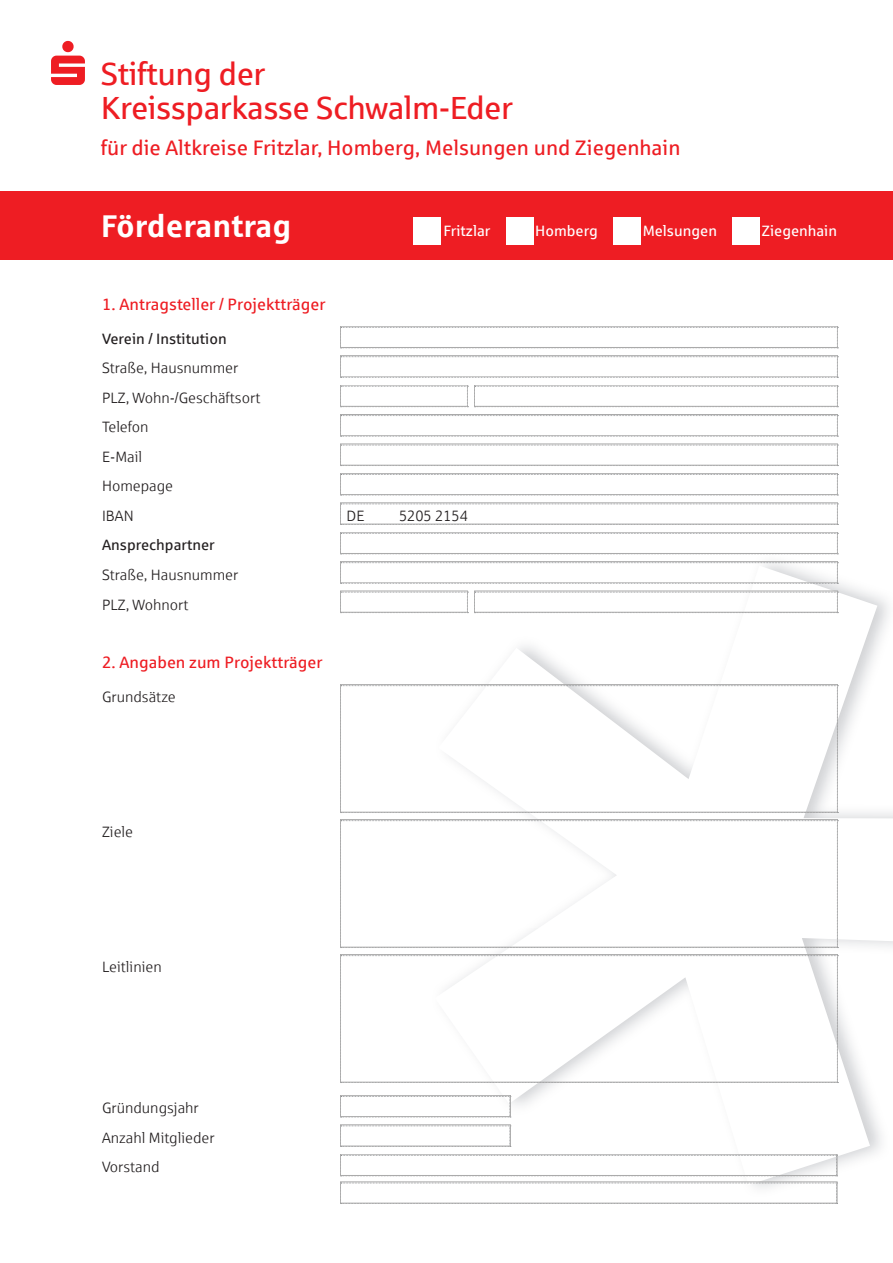
<style>
.page{position:relative;width:893px;height:1263px;background:#fff}
.page>*{position:absolute;margin:0;border:0;box-sizing:border-box;transform-origin:0 0}
.t1{font:32.1px/34.2px "Sparkasse Rg";letter-spacing:-.015em;color:#ee1d23}
.t2{font:700 31.5px "Sparkasse Rg";color:#fff}
.t3{font:21px "Sparkasse Rg";color:#ee1d23}
.t4{font:16.5px "Sparkasse Rg";color:#ee1d23}
.t5{font:15px/29.5px "Sparkasse Lt";color:#231f20}
.t6{font:15px "Sparkasse Rg";color:#fff}
.t7{font:15px "Sparkasse Rg";color:#231f20}
</style>
<div class="page">
<svg style="left:51px;top:41px;width:34px;height:44px"></svg>
<svg style="left:435px;top:582px;width:458px;height:600px"></svg>
<svg style="left:340px;top:347px;width:498px;height:1px"></svg>
<svg style="left:340px;top:687px;width:498px;height:126px"></svg>
<svg style="left:340px;top:377px;width:498px;height:1px"></svg>
<svg style="left:340px;top:406px;width:128px;height:1px"></svg>
<svg style="left:340px;top:553px;width:498px;height:1px"></svg>
<svg style="left:340px;top:821px;width:498px;height:127px"></svg>
<svg style="left:474px;top:406px;width:364px;height:1px"></svg>
<svg style="left:474px;top:593px;width:364px;height:20px"></svg>
<svg style="left:340px;top:436px;width:498px;height:1px"></svg>
<svg style="left:340px;top:465px;width:498px;height:1px"></svg>
<svg style="left:340px;top:956px;width:498px;height:127px"></svg>
<svg style="left:340px;top:495px;width:498px;height:1px"></svg>
<svg style="left:340px;top:524px;width:498px;height:1px"></svg>
<svg style="left:340px;top:593px;width:128px;height:20px"></svg>
<svg style="left:340px;top:564px;width:498px;height:20px"></svg>
<svg style="left:340px;top:1096px;width:171px;height:21px"></svg>
<svg style="left:340px;top:1125px;width:171px;height:22px"></svg>
<svg style="left:340px;top:1155px;width:498px;height:21px"></svg>
<svg style="left:340px;top:1182px;width:498px;height:22px"></svg>
<div style="left:0;top:191px;width:893px;height:68px;background:#ee1d23"></div>
<div style="left:414px;top:218px;width:27px;height:27px;background:#fff"></div>
<div style="left:507px;top:218px;width:27px;height:27px;background:#fff"></div>
<div style="left:613px;top:218px;width:27px;height:27px;background:#fff"></div>
<div style="left:732px;top:218px;width:27px;height:27px;background:#fff"></div>
<div style="left:340px;top:326px;width:498px;height:21px;border:1px solid #aaa"></div>
<div style="left:340px;top:356px;width:498px;height:21px;border:1px solid #aaa"></div>
<div style="left:340px;top:385px;width:128px;height:21px;border:1px solid #aaa"></div>
<div style="left:474px;top:385px;width:364px;height:21px;border:1px solid #aaa"></div>
<div style="left:340px;top:414px;width:498px;height:22px;border:1px solid #aaa"></div>
<div style="left:340px;top:444px;width:498px;height:21px;border:1px solid #aaa"></div>
<div style="left:340px;top:473px;width:498px;height:22px;border:1px solid #aaa"></div>
<div style="left:340px;top:503px;width:498px;height:21px;border:1px solid #aaa"></div>
<div style="left:340px;top:532px;width:498px;height:21px;border:1px solid #aaa"></div>
<div style="left:340px;top:562px;width:498px;height:21px;border:1px solid #aaa"></div>
<div style="left:340px;top:591px;width:128px;height:21px;border:1px solid #aaa"></div>
<div style="left:474px;top:591px;width:364px;height:21px;border:1px solid #aaa"></div>
<div style="left:340px;top:685px;width:498px;height:127px;border:1px solid #aaa"></div>
<div style="left:340px;top:819px;width:498px;height:128px;border:1px solid #aaa"></div>
<div style="left:340px;top:954px;width:498px;height:128px;border:1px solid #aaa"></div>
<div style="left:340px;top:1095px;width:170px;height:21px;border:1px solid #aaa"></div>
<div style="left:340px;top:1125px;width:170px;height:21px;border:1px solid #aaa"></div>
<div style="left:340px;top:1154px;width:497px;height:21px;border:1px solid #aaa"></div>
<div style="left:340px;top:1182px;width:497px;height:21px;border:1px solid #aaa"></div>
<h1 class="t1" style="left:101px;top:59px;width:414px">Stiftung der<br>Kreissparkasse Schwalm-Eder</h1>
<h3 class="t3" style="left:101px;top:140px;width:581px">für die Altkreise Fritzlar, Homberg, Melsungen und Ziegenhain</h3>
<h2 class="t2" style="left:101px;top:214px;width:192px">Förderantrag</h2>
<p class="t4" style="left:102px;top:298px;width:225px">1. Antragsteller / Projektträger</p>
<p class="t7" style="left:102px;top:333px;width:126px">Verein / Institution</p>
<p class="t5" style="left:102px;top:355px;width:160px">Straße, Hausnummer<br>PLZ, Wohn-/Geschäftsort<br>Telefon<br>E-Mail<br>Homepage<br>IBAN</p>
<p class="t7" style="left:102px;top:539px;width:114px">Ansprechpartner</p>
<p class="t5" style="left:102px;top:561px;width:138px">Straße, Hausnummer<br>PLZ, Wohnort</p>
<p class="t4" style="left:102px;top:656px;width:222px">2. Angaben zum Projektträger</p>
<p class="t5" style="left:102px;top:683px;width:75px">Grundsätze</p>
<p class="t6" style="left:444px;top:225px;width:48px">Fritzlar</p>
<p class="t6" style="left:535px;top:225px;width:64px">Homberg</p>
<p class="t6" style="left:643px;top:225px;width:76px">Melsungen</p>
<p class="t6" style="left:762px;top:225px;width:77px">Ziegenhain</p>
<p class="t5" style="left:347px;top:502px;width:19px">DE</p>
<p class="t5" style="left:399px;top:502px;width:70px">5205 2154</p>
<p class="t5" style="left:102px;top:818px;width:33px">Ziele</p>
<p class="t5" style="left:102px;top:953px;width:61px">Leitlinien</p>
<p class="t5" style="left:102px;top:1094px;width:114px">Gründungsjahr<br>Anzahl Mitglieder<br>Vorstand</p>
</div>
